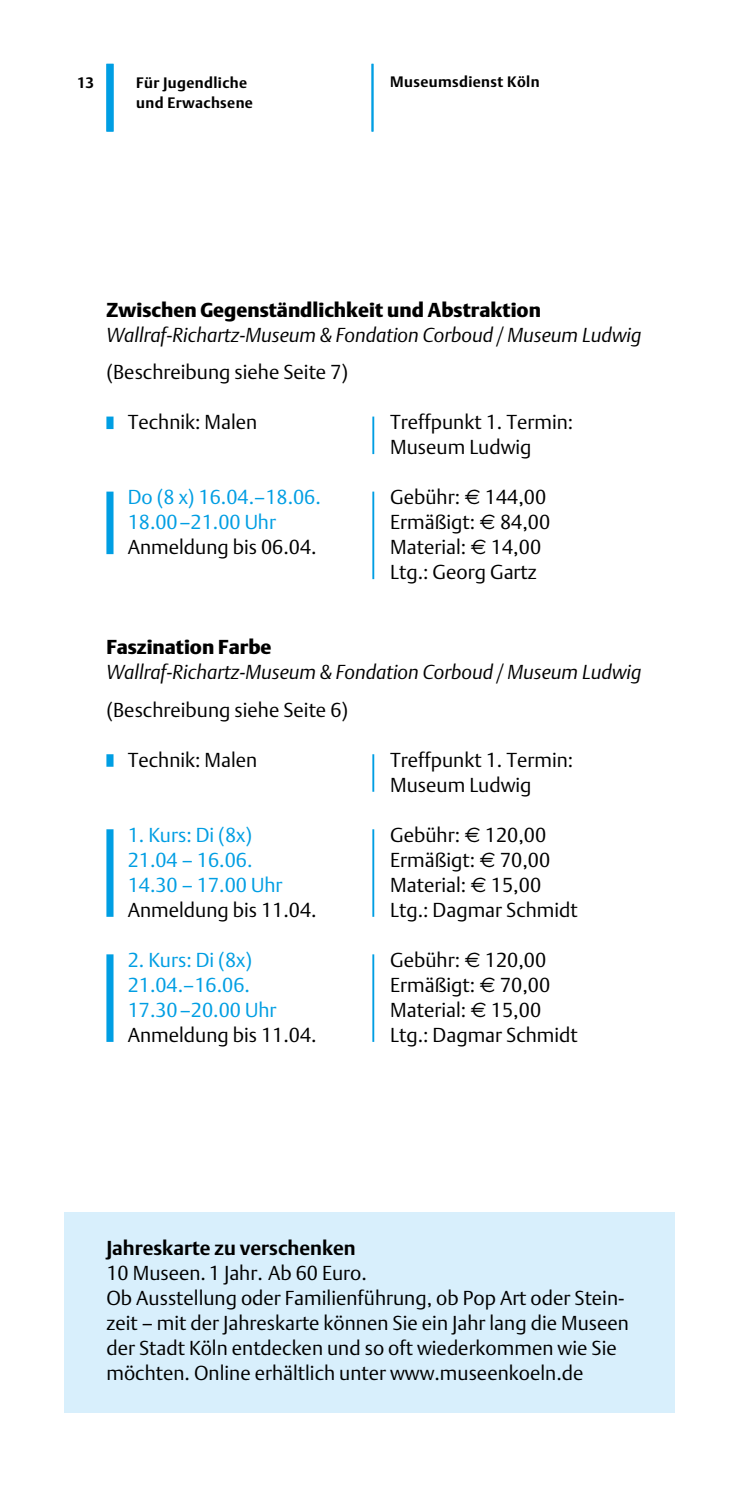
<style>
.page{position:relative;width:745px;height:1489px;background:#fff}
.page>*{position:absolute;margin:0;border:0;box-sizing:border-box;transform-origin:0 0}
.t1{font:300 20px/25px "Argo DTL";color:#000}
.t2{font:300 20px "Argo DTL";color:#009ee3}
.t3{font:italic 300 20px "Argo DTL";color:#000}
.t4{font:900 20px "Argo DTL";color:#000}
.t5{font:700 20px "Argo DTL";color:#000}
.t6{font:700 15px/20px "Argo DTL";letter-spacing:.025em;color:#000}
</style>
<div class="page">
<hr style="left:371px;top:64px;width:2px;height:67px;background:#009ee3">
<div style="left:106px;top:64px;width:7px;height:67px;background:#009ee3"></div>
<div style="left:106px;top:491px;width:7px;height:63px;background:#009ee3"></div>
<div style="left:106px;top:754px;width:7px;height:12px;background:#009ee3"></div>
<div style="left:106px;top:829px;width:7px;height:87px;background:#009ee3"></div>
<div style="left:106px;top:954px;width:7px;height:87px;background:#009ee3"></div>
<div style="left:106px;top:416px;width:7px;height:13px;background:#009ee3"></div>
<hr style="left:372px;top:491px;width:2px;height:88px;background:#009ee3">
<hr style="left:372px;top:754px;width:2px;height:37px;background:#009ee3">
<hr style="left:372px;top:829px;width:2px;height:87px;background:#009ee3">
<hr style="left:372px;top:954px;width:2px;height:87px;background:#009ee3">
<hr style="left:372px;top:416px;width:2px;height:38px;background:#009ee3">
<div style="left:64px;top:1212px;width:609px;height:200px;background:#d8effc"></div>
<p class="t6" style="left:77px;top:73px;width:18px">13</p>
<p class="t6" style="left:390px;top:72px;width:151px">Museumsdienst Köln</p>
<p class="t6" style="left:136px;top:73px;width:118px">Für Jugendliche und Erwachsene</p>
<p class="t4" style="left:106px;top:297px;width:435px">Zwischen Gegenständlichkeit und Abstraktion</p>
<p class="t3" style="left:106px;top:322px;width:536px">Wallraf-Richartz-Museum &amp; Fondation Corboud / Museum Ludwig</p>
<p class="t1" style="left:106px;top:359px;width:243px">(Beschreibung siehe Seite 7)</p>
<p class="t1" style="left:128px;top:409px;width:131px">Technik: Malen</p>
<p class="t1" style="left:390px;top:409px;width:184px">Treffpunkt 1. Termin:<br>Museum Ludwig</p>
<p class="t2" style="left:128px;top:485px;width:195px">Do (8 x) 16.04.–18.06.</p>
<p class="t1" style="left:390px;top:484px;width:157px">Gebühr: € 144,00</p>
<p class="t2" style="left:128px;top:510px;width:150px">18.00–21.00 Uhr</p>
<p class="t1" style="left:390px;top:509px;width:161px">Ermäßigt: € 84,00</p>
<p class="t1" style="left:128px;top:534px;width:190px">Anmeldung bis 06.04.</p>
<p class="t1" style="left:390px;top:534px;width:152px">Material: € 14,00<br>Ltg.: Georg Gartz</p>
<p class="t4" style="left:106px;top:635px;width:167px">Faszination Farbe</p>
<p class="t3" style="left:106px;top:660px;width:536px">Wallraf-Richartz-Museum &amp; Fondation Corboud / Museum Ludwig</p>
<p class="t1" style="left:106px;top:697px;width:243px">(Beschreibung siehe Seite 6)</p>
<p class="t1" style="left:128px;top:747px;width:131px">Technik: Malen</p>
<p class="t1" style="left:390px;top:747px;width:184px">Treffpunkt 1. Termin:<br>Museum Ludwig</p>
<p class="t2" style="left:128px;top:822px;width:126px">1. Kurs: Di (8x)</p>
<p class="t1" style="left:390px;top:822px;width:157px">Gebühr: € 120,00</p>
<p class="t2" style="left:128px;top:847px;width:126px">21.04 – 16.06.</p>
<p class="t1" style="left:390px;top:847px;width:161px">Ermäßigt: € 70,00</p>
<p class="t2" style="left:128px;top:872px;width:156px">14.30 – 17.00 Uhr</p>
<p class="t1" style="left:390px;top:872px;width:152px">Material: € 15,00</p>
<p class="t1" style="left:128px;top:897px;width:190px">Anmeldung bis 11.04.</p>
<p class="t1" style="left:390px;top:897px;width:189px">Ltg.: Dagmar Schmidt</p>
<p class="t2" style="left:128px;top:947px;width:126px">2. Kurs: Di (8x)</p>
<p class="t1" style="left:390px;top:947px;width:157px">Gebühr: € 120,00</p>
<p class="t2" style="left:128px;top:972px;width:124px">21.04.–16.06.</p>
<p class="t1" style="left:390px;top:972px;width:161px">Ermäßigt: € 70,00</p>
<p class="t2" style="left:128px;top:997px;width:150px">17.30–20.00 Uhr</p>
<p class="t1" style="left:390px;top:997px;width:152px">Material: € 15,00</p>
<p class="t1" style="left:128px;top:1022px;width:190px">Anmeldung bis 11.04.</p>
<p class="t1" style="left:390px;top:1022px;width:189px">Ltg.: Dagmar Schmidt</p>
<p class="t5" style="left:106px;top:1235px;width:251px">Jahreskarte zu verschenken</p>
<p class="t1" style="left:106px;top:1259px;width:523px">10 Museen. 1 Jahr. Ab 60 Euro.<br>Ob Ausstellung oder Familienführung, ob Pop Art oder Stein&shy;zeit – mit der Jahreskarte können Sie ein Jahr lang die Museen der Stadt Köln entdecken und so oft wiederkommen wie Sie möchten. Online erhältlich unter www.museenkoeln.de</p>
</div>
